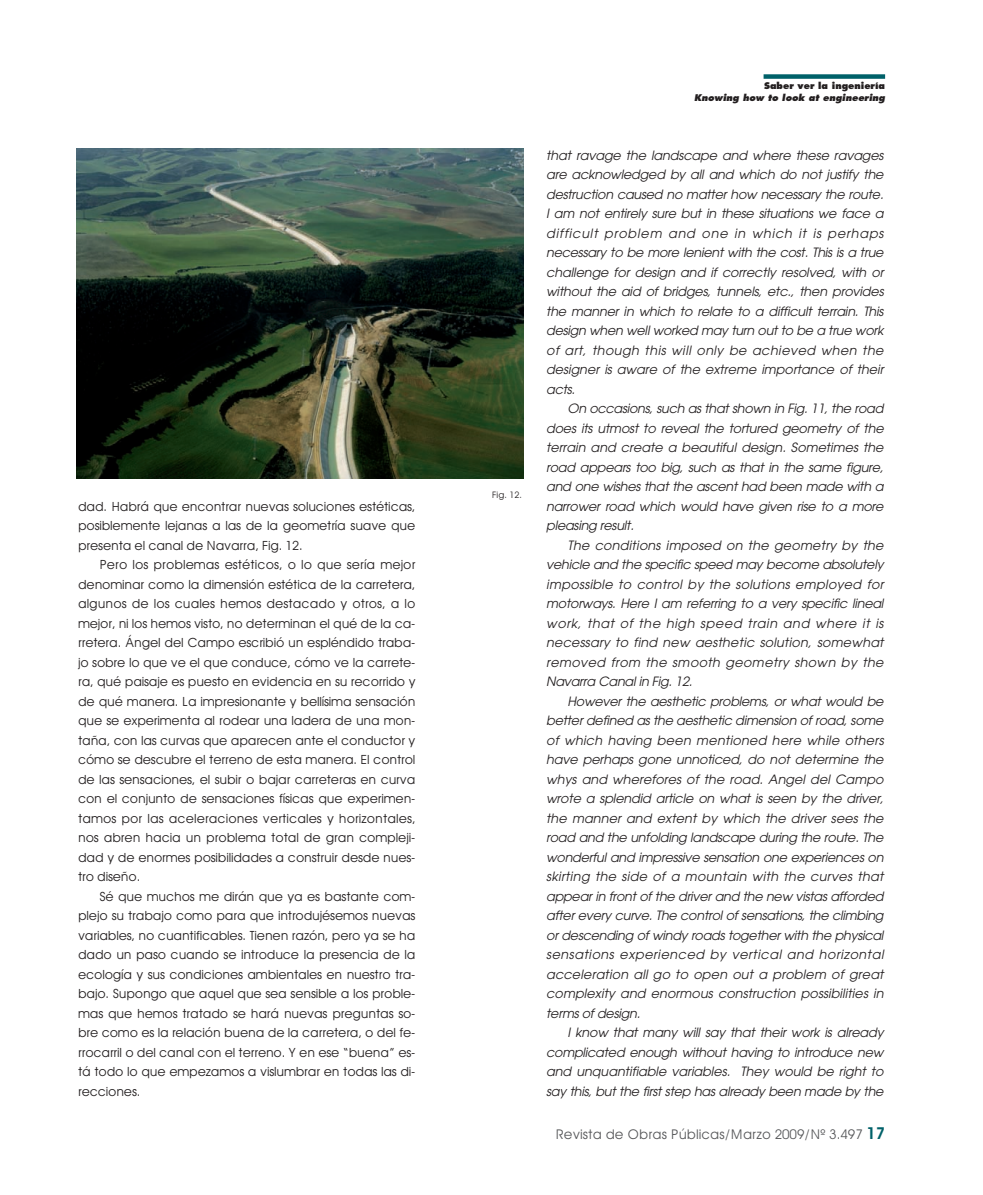
<style>
.page{position:relative;width:983px;height:1195px;background:#fff}
.page>*{position:absolute;margin:0;border:0;box-sizing:border-box;transform-origin:0 0}
.t1{font:13.5px "Avant Garde";color:#57585a}
.t2{font:italic 12.75px/19.5px "Avant Garde";letter-spacing:-.01em;color:#231f20;text-align:justify}
.t3{font:12.75px/19.5px "Avant Garde";letter-spacing:-.015em;color:#231f20;text-align:justify}
.t4{font:italic 800 9px "Futura";color:#231f20}
.t5{font:800 9px "Futura";color:#231f20}
.t6{font:9px "Avant Garde";color:#231f20}
.s1{font-family:"Avant Garde Demi TT";font-size:16.5px;color:#006169}
</style>
<div class="page">
<div style="left:763px;top:74px;width:121px;height:5px;background:#006169"></div>
<img style="left:77px;top:149px;width:446px;height:330px">
<p class="t3" style="left:78px;top:497px;width:339px">dad. Habrá que encontrar nuevas soluciones estéticas, posiblemente lejanas a las de la geometría suave que presenta el canal de Navarra, Fig. 12.</p>
<p class="t3" style="left:78px;top:555px;width:339px;text-indent:21px">Pero los problemas estéticos, o lo que sería mejor denominar como la dimensión estética de la carretera, algunos de los cuales hemos destacado y otros, a lo mejor, ni los hemos visto, no determinan el qué de la ca&shy;rretera. Ángel del Campo escribió un espléndido traba&shy;jo sobre lo que ve el que conduce, cómo ve la carrete&shy;ra, qué paisaje es puesto en evidencia en su recorrido y de qué manera. La impresionante y bellísima sensación que se experimenta al rodear una ladera de una mon&shy;taña, con las curvas que aparecen ante el conductor y cómo se descubre el terreno de esta manera. El control de las sensaciones, el subir o bajar carreteras en curva con el conjunto de sensaciones físicas que experimen&shy;tamos por las aceleraciones verticales y horizontales, nos abren hacia un problema total de gran compleji&shy;dad y de enormes posibilidades a construir desde nues&shy;tro diseño.</p>
<p class="t3" style="left:78px;top:887px;width:339px;text-indent:21px">Sé que muchos me dirán que ya es bastante com&shy;plejo su trabajo como para que introdujésemos nuevas variables, no cuantificables. Tienen razón, pero ya se ha dado un paso cuando se introduce la presencia de la ecología y sus condiciones ambientales en nuestro tra&shy;bajo. Supongo que aquel que sea sensible a los proble&shy;mas que hemos tratado se hará nuevas preguntas so&shy;bre como es la relación buena de la carretera, o del fe&shy;rrocarril o del canal con el terreno. Y en ese “buena” es&shy;tá todo lo que empezamos a vislumbrar en todas las di&shy;recciones.</p>
<p class="t6" style="left:492px;top:490px;width:31px">Fig. 12.</p>
<p class="t5" style="left:764px;top:82px;width:122px">Saber ver la ingeniería</p>
<p class="t4" style="left:694px;top:94px;width:192px">Knowing how to look at engineering</p>
<p class="t2" style="left:546px;top:147px;width:339px">that ravage the landscape and where these ravages are acknowledged by all and which do not justify the destruction caused no matter how necessary the route.<br>I am not entirely sure but in these situations we face a difficult problem and one in which it is perhaps necessary to be more lenient with the cost. This is a true challenge for design and if correctly resolved, with or without the aid of bridges, tunnels, etc., then provides the manner in which to relate to a difficult terrain. This design when well worked may turn out to be a true work of art, though this will only be achieved when the designer is aware of the extreme importance of their acts.</p>
<p class="t2" style="left:546px;top:400px;width:339px;text-indent:21px">On occasions, such as that shown in Fig. 11, the road does its utmost to reveal the tortured geometry of the terrain and create a beautiful design. Sometimes the road appears too big, such as that in the same figure, and one wishes that the ascent had been made with a narrower road which would have given rise to a more pleasing result.</p>
<p class="t2" style="left:546px;top:536px;width:339px;text-indent:21px">The conditions imposed on the geometry by the vehicle and the specific speed may become absolutely impossible to control by the solutions employed for motorways. Here I am referring to a very specific lineal work, that of the high speed train and where it is necessary to find new aesthetic solution, somewhat removed from the smooth geometry shown by the Navarra Canal in Fig. 12.</p>
<p class="t2" style="left:546px;top:692px;width:339px;text-indent:21px">However the aesthetic problems, or what would be better defined as the aesthetic dimension of road, some of which having been mentioned here while others have perhaps gone unnoticed, do not determine the whys and wherefores of the road. Angel del Campo wrote a splendid article on what is seen by the driver, the manner and extent by which the driver sees the road and the unfolding landscape during the route. The wonderful and impressive sensation one experiences on skirting the side of a mountain with the curves that appear in front of the driver and the new vistas afforded after every curve. The control of sensations, the climbing or descending of windy roads together with the physical sensations experienced by vertical and horizontal acceleration all go to open out a problem of great complexity and enormous construction possibilities in terms of design.</p>
<p class="t2" style="left:546px;top:1024px;width:339px;text-indent:21px">I know that many will say that their work is already complicated enough without having to introduce new and unquantifiable variables. They would be right to say this, but the first step has already been made by the</p>
<p class="t1" style="left:555px;top:1127px;width:331px">Revista de Obras Públicas/Marzo 2009/Nº 3.497 <span class="s1">17</span></p>
</div>
